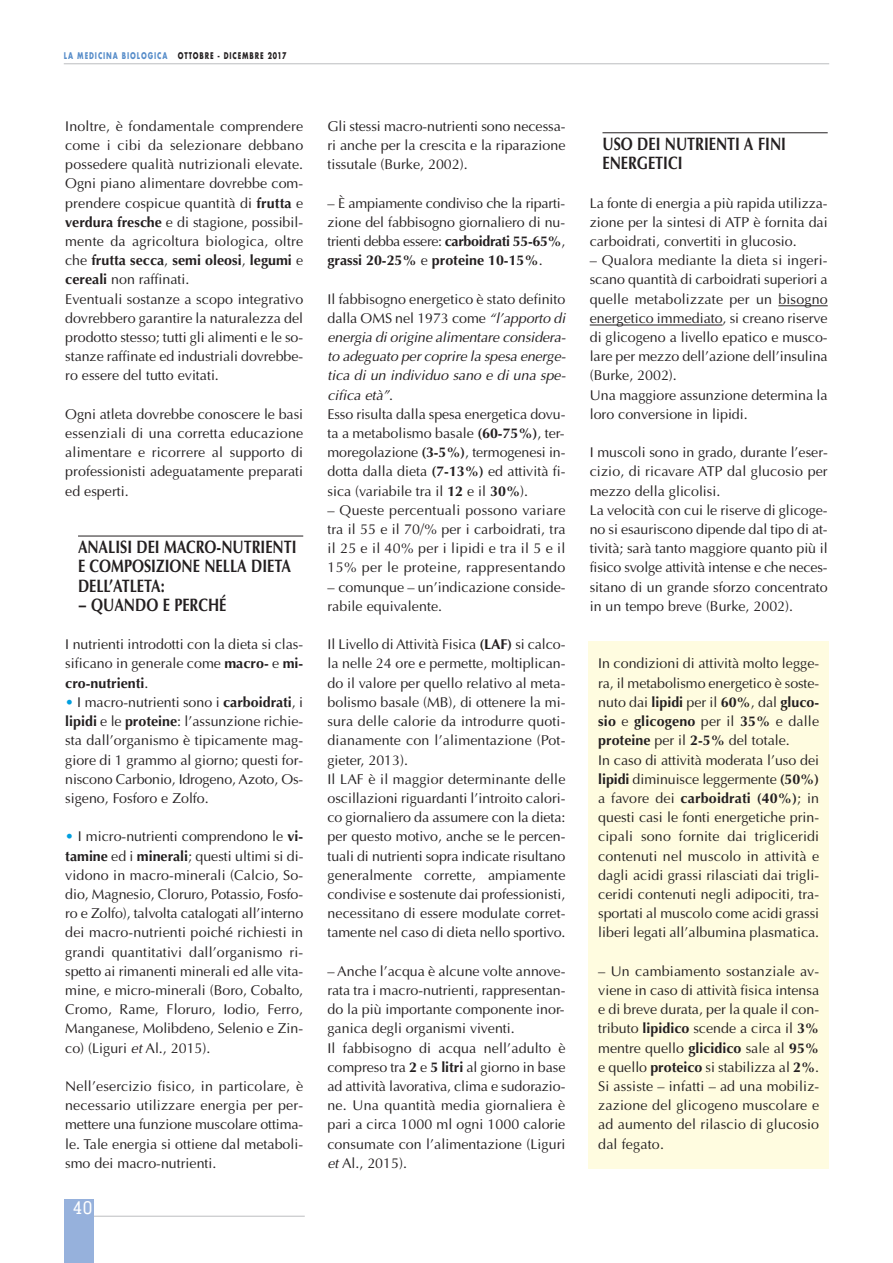
<style>
.page{position:relative;width:893px;height:1263px;background:#fff}
.page>*{position:absolute;margin:0;border:0;box-sizing:border-box;transform-origin:0 0}
.t1{font:700 18px/19.2px "Optima";color:#231f20;scale:.8 1}
.t2{font:500 18px "Memphis";color:#fff}
.t3{font:14.25px/19.2px "Optima";color:#231f20;text-align:justify}
.t4{font:700 9px "Futura";letter-spacing:.135em;color:#231f20;scale:.7 1}
.s1{color:#568cc9}
.s2{font-weight:700}
.s3{color:#009fdf}
.s4{font-style:italic}
</style>
<div class="page">
<hr style="left:85px;top:1216px;width:220px;height:1px;background:#bcbdc0">
<div style="left:64px;top:1199px;width:30px;height:64px;background:#96b1dc"></div>
<hr style="left:64px;top:64px;width:765px;height:1px;background:#bcbdc0">
<hr style="left:78px;top:536px;width:225px;height:1px;background:#231f20">
<div style="left:588px;top:641px;width:241px;height:528px;background:#fffce0"></div>
<hr style="left:602px;top:133px;width:226px;height:1px;background:#231f20">
<hr style="left:778px;top:305px;width:50px;height:1px;background:#231f20">
<hr style="left:590px;top:325px;width:133px;height:1px;background:#231f20">
<p class="t4" style="left:64px;top:49px;width:320px"><span class="s1">LA MEDICINA BIOLOGICA</span> OTTOBRE - DICEMBRE 2017</p>
<p class="t3" style="left:65px;top:116px;width:239px;text-align:left">Inoltre, è fondamentale comprendere come i cibi da selezionare debbano possedere qualità nutrizionali elevate.<br>Ogni piano alimentare dovrebbe com&shy;prendere cospicue quantità di <span class="s2">frutta</span> e <span class="s2">verdura fresche</span> e di stagione, possibil&shy;mente da agricoltura biologica, oltre che <span class="s2">frutta secca</span>, <span class="s2">semi oleosi</span>, <span class="s2">legumi</span> e <span class="s2">cereali</span> non raffinati.<br>Eventuali sostanze a scopo integrativo dovrebbero garantire la naturalezza del prodotto stesso; tutti gli alimenti e le so&shy;stanze raffinate ed industriali dovrebbe&shy;ro essere del tutto evitati.</p>
<p class="t3" style="left:65px;top:404px;width:239px">Ogni atleta dovrebbe conoscere le basi essenziali di una corretta educazione alimentare e ricorrere al supporto di professionisti adeguatamente preparati ed esperti.</p>
<p class="t1" style="left:78px;top:538px;width:275px">ANALISI DEI MACRO-NUTRIENTI<br>E COMPOSIZIONE NELLA DIETA<br>DELL’ATLETA:<br>− QUANDO E PERCHÉ</p>
<p class="t3" style="left:65px;top:635px;width:239px">I nutrienti introdotti con la dieta si clas&shy;sificano in generale come <span class="s2">macro-</span> e <span class="s2">mi&shy;cro-nutrienti</span>.</p>
<p class="t3" style="left:65px;top:692px;width:239px"><span class="s3">•</span> I macro-nutrienti sono i <span class="s2">carboidrati</span>, i <span class="s2">lipidi</span> e le <span class="s2">proteine</span>: l’assunzione richie&shy;sta dall’organismo è tipicamente mag&shy;giore di 1 grammo al giorno; questi for&shy;niscono Carbonio, Idrogeno, Azoto, Os&shy;sigeno, Fosforo e Zolfo.</p>
<p class="t3" style="left:65px;top:827px;width:240px"><span class="s3">•</span> I micro-nutrienti comprendono le <span class="s2">vi&shy;tamine</span> ed i <span class="s2">minerali</span>; questi ultimi si di&shy;vidono in macro-minerali (Calcio, So&shy;dio, Magnesio, Cloruro, Potassio, Fosfo&shy;ro e Zolfo), talvolta catalogati all’interno dei macro-nutrienti poiché richiesti in grandi quantitativi dall’organismo ri&shy;spetto ai rimanenti minerali ed alle vita&shy;mine, e micro-minerali (Boro, Cobalto, Cromo, Rame, Floruro, Iodio, Ferro, Manganese, Molibdeno, Selenio e Zin&shy;co) (Liguri <span class="s4">et</span> Al., 2015).</p>
<p class="t3" style="left:65px;top:1076px;width:239px">Nell’esercizio fisico, in particolare, è necessario utilizzare energia per per&shy;mettere una funzione muscolare ottima&shy;le. Tale energia si ottiene dal metaboli&shy;smo dei macro-nutrienti.</p>
<p class="t2" style="left:73px;top:1201px;width:20px">40</p>
<p class="t3" style="left:327px;top:116px;width:239px">Gli stessi macro-nutrienti sono necessa&shy;ri anche per la crescita e la riparazione tissutale (Burke, 2002).</p>
<p class="t3" style="left:327px;top:193px;width:239px">– È ampiamente condiviso che la riparti&shy;zione del fabbisogno giornaliero di nu&shy;trienti debba essere: <span class="s2">carboidrati 55-65%</span>, <span class="s2">grassi 20-25%</span> e <span class="s2">proteine 10-15%</span>.</p>
<p class="t3" style="left:327px;top:289px;width:240px;text-align:left">Il fabbisogno energetico è stato definito dalla OMS nel 1973 come <span class="s4">“l’apporto di energia di origine alimentare considera&shy;to adeguato per coprire la spesa energe&shy;tica di un individuo sano e di una spe&shy;cifica età”</span>.<br>Esso risulta dalla spesa energetica dovu&shy;ta a metabolismo basale <span class="s2">(60-75%)</span>, ter&shy;moregolazione <span class="s2">(3-5%)</span>, termogenesi in&shy;dotta dalla dieta <span class="s2">(7-13%)</span> ed attività fi&shy;sica (variabile tra il <span class="s2">12</span> e il <span class="s2">30%</span>).</p>
<p class="t3" style="left:327px;top:500px;width:239px">– Queste percentuali possono variare tra il 55 e il 70/% per i carboidrati, tra il 25 e il 40% per i lipidi e tra il 5 e il 15% per le proteine, rappresentando</p>
<p class="t3" style="left:327px;top:577px;width:240px">– comunque – un’indicazione conside&shy;rabile equivalente.</p>
<p class="t3" style="left:327px;top:635px;width:239px;text-align:left">Il Livello di Attività Fisica <span class="s2">(LAF)</span> si calco&shy;la nelle 24 ore e permette, moltiplican&shy;do il valore per quello relativo al meta&shy;bolismo basale (MB), di ottenere la mi&shy;sura delle calorie da introdurre quoti&shy;dianamente con l’alimentazione (Pot&shy;gieter, 2013).<br>Il LAF è il maggior determinante delle oscillazioni riguardanti l’introito calori&shy;co giornaliero da assumere con la dieta: per questo motivo, anche se le percen&shy;tuali di nutrienti sopra indicate risultano generalmente corrette, ampiamente condivise e sostenute dai professionisti, necessitano di essere modulate corret&shy;tamente nel caso di dieta nello sportivo.</p>
<p class="t3" style="left:327px;top:961px;width:240px;text-align:left">– Anche l’acqua è alcune volte annove&shy;rata tra i macro-nutrienti, rappresentan&shy;do la più importante componente inor&shy;ganica degli organismi viventi.<br>Il fabbisogno di acqua nell’adulto è compreso tra <span class="s2">2</span> e <span class="s2">5 litri</span> al giorno in base ad attività lavorativa, clima e sudorazio&shy;ne. Una quantità media giornaliera è pari a circa 1000 ml ogni 1000 calorie consumate con l’alimentazione (Liguri <span class="s4">et</span> Al., 2015).</p>
<p class="t1" style="left:602px;top:135px;width:231px">USO DEI NUTRIENTI A FINI<br>ENERGETICI</p>
<p class="t3" style="left:590px;top:193px;width:239px">La fonte di energia a più rapida utilizza&shy;zione per la sintesi di ATP è fornita dai carboidrati, convertiti in glucosio.</p>
<p class="t3" style="left:590px;top:251px;width:239px;text-align:left">– Qualora mediante la dieta si ingeri&shy;scano quantità di carboidrati superiori a quelle metabolizzate per un bisogno energetico immediato, si creano riserve di glicogeno a livello epatico e musco&shy;lare per mezzo dell’azione dell’insulina (Burke, 2002).<br>Una maggiore assunzione determina la loro conversione in lipidi.</p>
<p class="t3" style="left:590px;top:443px;width:240px;text-align:left">I muscoli sono in grado, durante l’eser&shy;cizio, di ricavare ATP dal glucosio per mezzo della glicolisi.<br>La velocità con cui le riserve di glicoge&shy;no si esauriscono dipende dal tipo di at&shy;tività; sarà tanto maggiore quanto più il fisico svolge attività intense e che neces&shy;sitano di un grande sforzo concentrato in un tempo breve (Burke, 2002).</p>
<p class="t3" style="left:598px;top:654px;width:222px;text-align:left">In condizioni di attività molto legge&shy;ra, il metabolismo energetico è soste&shy;nuto dai <span class="s2">lipidi</span> per il <span class="s2">60%</span>, dal <span class="s2">gluco&shy;sio</span> e <span class="s2">glicogeno</span> per il <span class="s2">35%</span> e dalle <span class="s2">proteine</span> per il <span class="s2">2-5%</span> del totale.<br>In caso di attività moderata l’uso dei <span class="s2">lipidi</span> diminuisce leggermente <span class="s2">(50%) </span>a favore dei <span class="s2">carboidrati (40%)</span>; in questi casi le fonti energetiche prin&shy;cipali sono fornite dai trigliceridi contenuti nel muscolo in attività e dagli acidi grassi rilasciati dai trigli&shy;ceridi contenuti negli adipociti, tra&shy;sportati al muscolo come acidi grassi liberi legati all’albumina plasmatica.</p>
<p class="t3" style="left:598px;top:961px;width:223px">– Un cambiamento sostanziale av&shy;viene in caso di attività fisica intensa e di breve durata, per la quale il con&shy;tributo <span class="s2">lipidico</span> scende a circa il <span class="s2">3% </span>mentre quello <span class="s2">glicidico</span> sale al <span class="s2">95% </span>e quello <span class="s2">proteico</span> si stabilizza al <span class="s2">2%</span>.<br>Si assiste – infatti – ad una mobiliz&shy;zazione del glicogeno muscolare e ad aumento del rilascio di glucosio dal fegato.</p>
</div>
